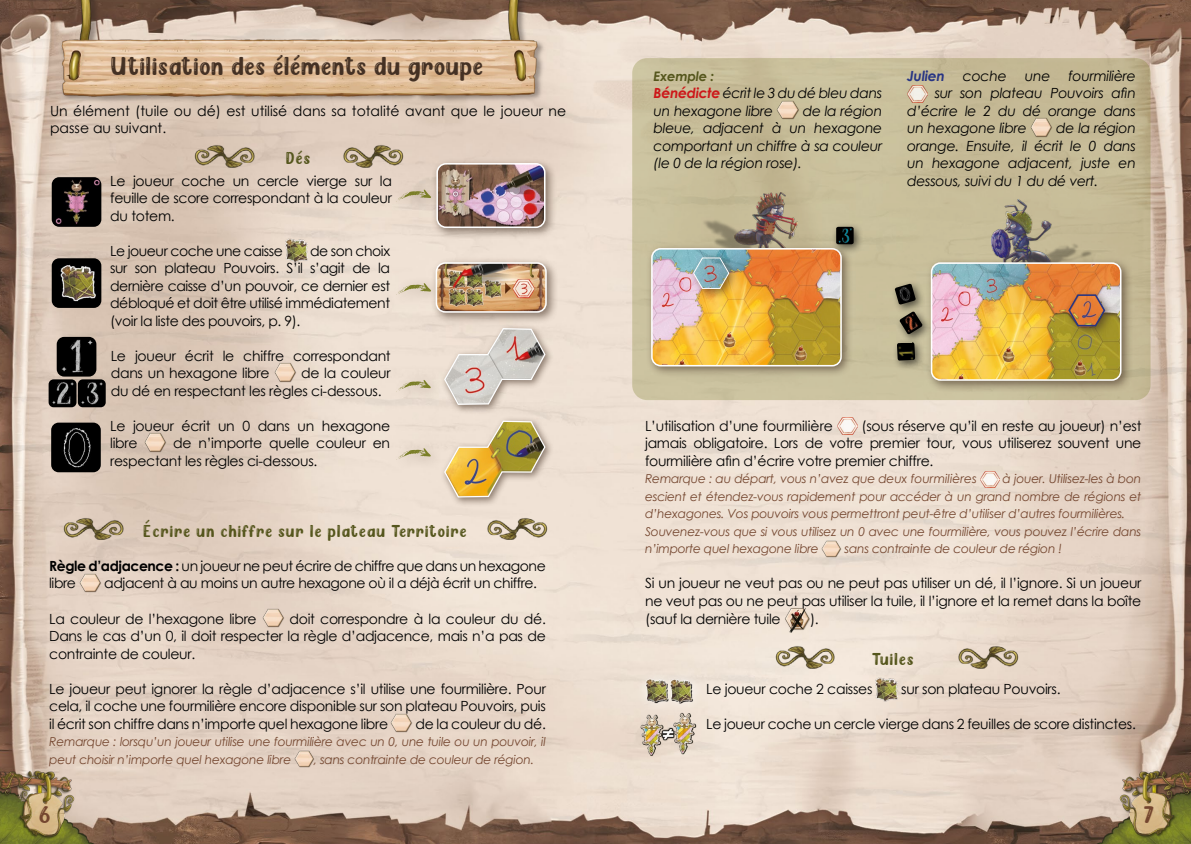
<style>
.page{position:relative;width:1191px;height:844px;background:#fff}
.page>*{position:absolute;margin:0;border:0;box-sizing:border-box;transform-origin:0 0}
.t1{font:26.25px "Gummy Bears";letter-spacing:.02em;color:#443124}
.t2{font:24.5px "Gummy Bears";color:#74462f}
.t3{font:17.5px "Gummy Bears";letter-spacing:.05em;color:#55561d}
.t4{font:14px/17.5px "Century Gothic";letter-spacing:-.02em;color:#000;text-align:justify}
.t5{font:italic 14px/17.5px "Century Gothic";letter-spacing:-.02em;color:#000;text-align:justify}
.t6{font:14px/17.5px "Century Gothic";color:#000}
.t7{font:italic 700 14px "Century Gothic";letter-spacing:-.02em;color:#283583}
.t8{font:italic 700 13.12px "Century Gothic";letter-spacing:-.02em;color:#55561d}
.t9{font:italic 12.25px/17.5px "Century Gothic";letter-spacing:-.02em;color:#74462f}
.s1{font-weight:700}
.s2{font-weight:700;color:#cd1719}
</style>
<div class="page">
<img style="left:0;top:0;width:1191px;height:843px">
<img style="left:0;top:777px;width:104px;height:66px">
<img style="left:1086px;top:777px;width:105px;height:66px">
<img style="left:57px;top:0;width:488px;height:103px">
<div style="left:632px;top:58px;width:518px;height:342px;background:#c7bd99;border-radius:15px"></div>
<img style="left:52px;top:177px;width:49px;height:50px">
<img style="left:52px;top:258px;width:49px;height:50px">
<img style="left:57px;top:337px;width:39px;height:39px">
<img style="left:78px;top:379px;width:28px;height:28px">
<img style="left:49px;top:379px;width:27px;height:28px">
<img style="left:51px;top:422px;width:50px;height:50px">
<img style="left:343px;top:144px;width:61px;height:26px">
<img style="left:193px;top:144px;width:62px;height:26px">
<img style="left:623px;top:662px;width:85px;height:43px">
<img style="left:623px;top:705px;width:85px;height:53px">
<img style="left:486px;top:516px;width:62px;height:26px">
<img style="left:63px;top:516px;width:62px;height:26px">
<img style="left:957px;top:644px;width:62px;height:27px">
<img style="left:774px;top:644px;width:62px;height:27px">
<div style="left:431px;top:158px;width:126px;height:81px;background:#443124;opacity:.6"></div>
<img style="left:437px;top:164px;width:108px;height:63px">
<div style="left:436px;top:163px;width:109px;height:65px;border:2px solid #fff;border-radius:9px"></div>
<div style="left:430px;top:257px;width:128px;height:67px;background:#443124;opacity:.6"></div>
<img style="left:436px;top:263px;width:110px;height:49px">
<div style="left:435px;top:262px;width:112px;height:50px;border:2px solid #fff;border-radius:9px"></div>
<div style="left:440px;top:323px;width:114px;height:91px;background:#443124;opacity:.6"></div>
<svg style="left:443px;top:327px;width:103px;height:78px;background:#d7cbc3"></svg>
<div style="left:390px;top:275px;width:54px;height:31px;background:#443124;opacity:.3"></div>
<svg style="left:396px;top:283px;width:35px;height:12px"></svg>
<div style="left:390px;top:182px;width:54px;height:30px;background:#443124;opacity:.3"></div>
<svg style="left:396px;top:189px;width:35px;height:12px"></svg>
<div style="left:391px;top:440px;width:53px;height:31px;background:#eddfd2"></div>
<svg style="left:398px;top:448px;width:33px;height:11px"></svg>
<div style="left:391px;top:372px;width:53px;height:31px;background:#ebded1"></div>
<svg style="left:398px;top:380px;width:33px;height:11px"></svg>
<div style="left:440px;top:416px;width:114px;height:91px;background:#443124;opacity:.6"></div>
<img style="left:443px;top:420px;width:103px;height:78px">
<img style="left:991px;top:199px;width:108px;height:58px">
<img style="left:701px;top:193px;width:97px;height:50px">
<img style="left:274px;top:363px;width:22px;height:19px">
<img style="left:144px;top:433px;width:22px;height:19px">
<img style="left:286px;top:238px;width:21px;height:24px">
<img style="left:79px;top:573px;width:22px;height:19px">
<img style="left:262px;top:608px;width:22px;height:19px">
<img style="left:391px;top:713px;width:22px;height:19px">
<img style="left:294px;top:750px;width:20px;height:17px">
<img style="left:837px;top:418px;width:20px;height:17px">
<img style="left:980px;top:471px;width:19px;height:16px">
<img style="left:821px;top:540px;width:20px;height:17px">
<img style="left:784px;top:607px;width:26px;height:25px">
<img style="left:876px;top:677px;width:21px;height:24px">
<img style="left:777px;top:100px;width:22px;height:20px">
<img style="left:907px;top:85px;width:20px;height:17px">
<img style="left:1030px;top:118px;width:22px;height:19px">
<div style="left:925px;top:257px;width:207px;height:135px;background:#443124;opacity:.6"></div>
<img style="left:931px;top:263px;width:189px;height:117px">
<div style="left:930px;top:262px;width:191px;height:118px;border:2px solid #fff;border-radius:9px"></div>
<div style="left:1064px;top:289px;width:51px;height:49px;background:#443124;opacity:.6"></div>
<svg style="left:1067px;top:293px;width:39px;height:34px"></svg>
<div style="left:645px;top:243px;width:208px;height:135px;background:#443124;opacity:.6"></div>
<img style="left:652px;top:249px;width:189px;height:116px">
<div style="left:651px;top:248px;width:191px;height:118px;border:2px solid #fff;border-radius:9px"></div>
<div style="left:689px;top:253px;width:50px;height:47px;background:#443124;opacity:.6"></div>
<svg style="left:693px;top:257px;width:36px;height:32px"></svg>
<div style="left:831px;top:222px;width:33px;height:33px;background:#000;opacity:.6"></div>
<img style="left:836px;top:227px;width:17px;height:17px">
<div style="left:890px;top:280px;width:35px;height:34px;background:#000;opacity:.6"></div>
<img style="left:894px;top:284px;width:21px;height:20px">
<div style="left:895px;top:307px;width:37px;height:37px;background:#000;opacity:.6"></div>
<img style="left:899px;top:311px;width:23px;height:23px">
<div style="left:892px;top:338px;width:33px;height:33px;background:#000;opacity:.6"></div>
<img style="left:897px;top:342px;width:18px;height:18px">
<img style="left:0;top:770px;width:76px;height:70px">
<img style="left:1118px;top:770px;width:73px;height:70px">
<h1 class="t1" style="left:111px;top:49px;width:374px">Utilisation des éléments du groupe</h1>
<p class="t6" style="left:50px;top:101px;width:518px">Un élément (tuile ou dé) est utilisé dans sa totalité avant que le joueur ne passe au suivant.</p>
<p class="t3" style="left:287px;top:147px;width:26px">Dés</p>
<p class="t4" style="left:110px;top:171px;width:283px">Le joueur coche un cercle vierge sur la feuille de score correspondant à la couleur du totem.</p>
<p class="t4" style="left:110px;top:241px;width:281px;text-indent:200px">de son choix sur son plateau Pouvoirs. S’il s’agit de la dernière caisse d’un pouvoir, ce dernier est débloqué et doit être utilisé immédiatement (voir la liste des pouvoirs, p. 9).</p>
<p class="t4" style="left:110px;top:241px;width:174px">Le joueur coche une caisse</p>
<p class="t4" style="left:111px;top:346px;width:281px">Le joueur écrit le chiffre correspondant dans un hexagone libre</p>
<p class="t4" style="left:111px;top:364px;width:281px;text-indent:190px">de la couleur du dé en respectant les règles ci-dessous.</p>
<p class="t4" style="left:110px;top:416px;width:281px">Le joueur écrit un 0 dans un hexagone libre</p>
<p class="t4" style="left:110px;top:434px;width:281px;text-indent:63px">de n’importe quelle couleur en respectant les règles ci-dessous.</p>
<p class="t3" style="left:144px;top:519px;width:325px">Écrire un chiffre sur le plateau Territoire</p>
<p class="t4" style="left:49px;top:556px;width:498px"><span class="s1">Règle d’adjacence :</span> un joueur ne peut écrire de chiffre que dans un hexagone libre</p>
<p class="t4" style="left:104px;top:574px;width:434px">adjacent à au moins un autre hexagone où il a déjà écrit un chiffre.</p>
<p class="t4" style="left:49px;top:609px;width:209px">La couleur de l’hexagone libre</p>
<p class="t4" style="left:49px;top:609px;width:498px;text-indent:240px">doit correspondre à la couleur du dé.<br>Dans le cas d’un 0, il doit respecter la règle d’adjacence, mais n’a pas de contrainte de couleur.</p>
<p class="t4" style="left:49px;top:679px;width:498px">Le joueur peut ignorer la règle d’adjacence s’il utilise une fourmilière. Pour cela, il coche une fourmilière encore disponible sur son plateau Pouvoirs, puis il écrit son chiffre dans n’importe quel hexagone libre</p>
<p class="t4" style="left:415px;top:714px;width:132px">de la couleur du dé.</p>
<p class="t9" style="left:49px;top:732px;width:498px">Remarque : lorsqu’un joueur utilise une fourmilière avec un 0, une tuile ou un pouvoir, il peut choisir n’importe quel hexagone libre</p>
<p class="t9" style="left:314px;top:750px;width:222px">, sans contrainte de couleur de région.</p>
<p class="t8" style="left:653px;top:66px;width:62px">Exemple :</p>
<p class="t5" style="left:653px;top:84px;width:230px"><span class="s2">Bénédicte</span> écrit le 3 du dé bleu dans un hexagone libre</p>
<p class="t5" style="left:653px;top:101px;width:230px;text-indent:149px">de la région bleue, adjacent à un hexagone comportant un chiffre à sa couleur (le 0 de la région rose).</p>
<p class="t7" style="left:907px;top:65px;width:39px">Julien</p>
<p class="t5" style="left:963px;top:66px;width:45px">coche</p>
<p class="t5" style="left:1024px;top:66px;width:27px">une</p>
<p class="t5" style="left:1068px;top:66px;width:69px">fourmilière</p>
<p class="t5" style="left:934px;top:84px;width:203px">sur son plateau Pouvoirs afin</p>
<p class="t5" style="left:907px;top:101px;width:230px">d’écrire le 2 du dé orange dans</p>
<p class="t5" style="left:907px;top:119px;width:121px">un hexagone libre</p>
<p class="t5" style="left:907px;top:119px;width:230px;text-indent:149px">de la région orange. Ensuite, il écrit le 0 dans un hexagone adjacent, juste en dessous, suivi du 1 du dé vert.</p>
<p class="t4" style="left:645px;top:416px;width:189px">L’utilisation d’une fourmilière</p>
<p class="t4" style="left:645px;top:416px;width:498px;text-indent:216px">(sous réserve qu’il en reste au joueur) n’est jamais obligatoire. Lors de votre premier tour, vous utiliserez souvent une fourmilière afin d’écrire votre premier chiffre.</p>
<p class="t9" style="left:645px;top:470px;width:333px">Remarque : au départ, vous n’avez que deux fourmilières</p>
<p class="t9" style="left:645px;top:470px;width:498px;text-indent:357px">à jouer. Utilisez-les à bon escient et étendez-vous rapidement pour accéder à un grand nombre de régions et d’hexagones. Vos pouvoirs vous permettront peut-être d’utiliser d’autres fourmilières.<br>Souvenez-vous que si vous utilisez un 0 avec une fourmilière, vous pouvez l’écrire dans n’importe quel hexagone libre</p>
<p class="t9" style="left:844px;top:540px;width:219px">sans contrainte de couleur de région !</p>
<p class="t4" style="left:645px;top:574px;width:498px">Si un joueur ne veut pas ou ne peut pas utiliser un dé, il l’ignore. Si un joueur ne veut pas ou ne peut pas utiliser la tuile, il l’ignore et la remet dans la boîte (sauf la dernière tuile</p>
<p class="t4" style="left:810px;top:609px;width:10px">).</p>
<p class="t3" style="left:872px;top:648px;width:43px">Tuiles</p>
<p class="t4" style="left:706px;top:679px;width:168px">Le joueur coche 2 caisses</p>
<p class="t4" style="left:901px;top:679px;width:161px">sur son plateau Pouvoirs.</p>
<p class="t4" style="left:706px;top:714px;width:431px">Le joueur coche un cercle vierge dans 2 feuilles de score distinctes.</p>
<h2 class="t2" style="left:39px;top:798px;width:13px">6</h2>
<h2 class="t2" style="left:1143px;top:798px;width:12px">7</h2>
</div>
